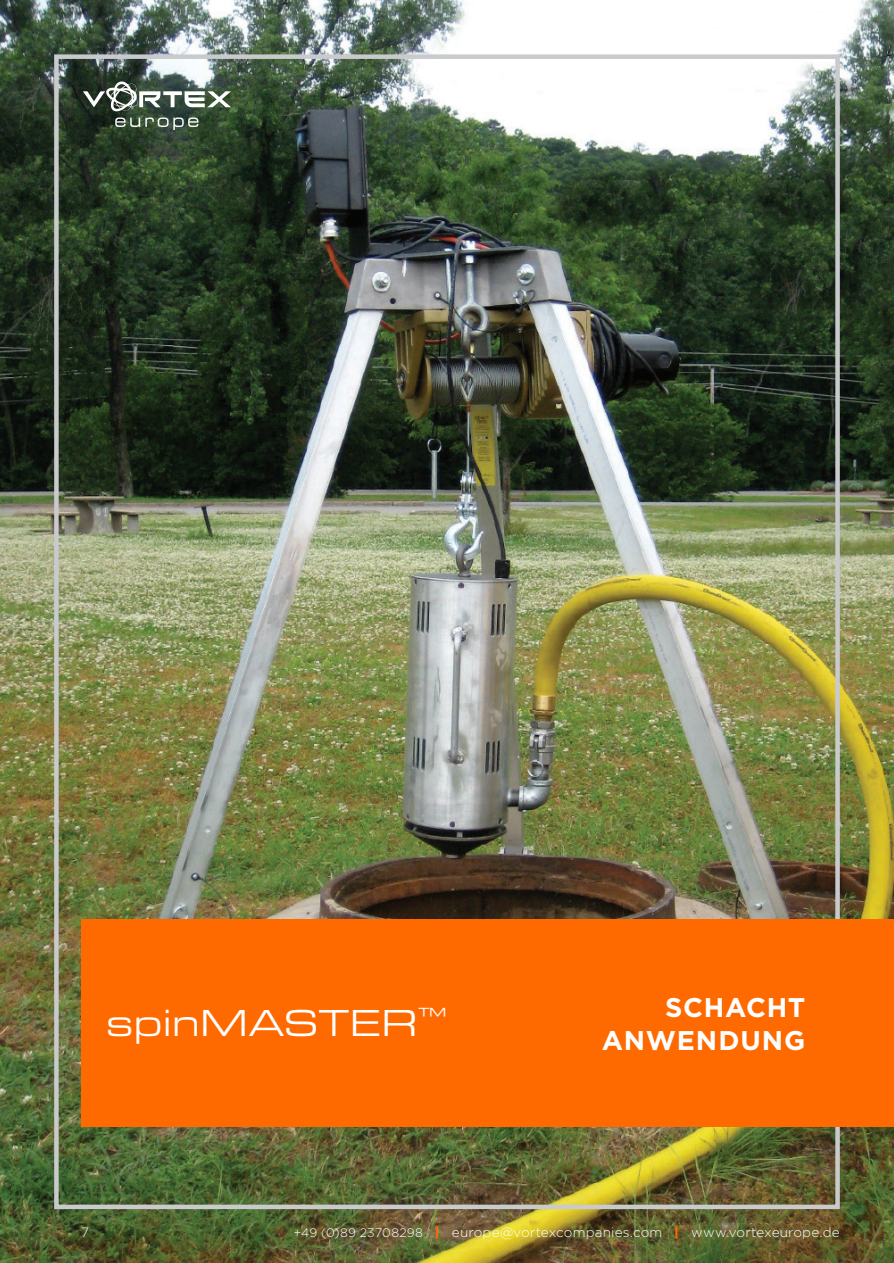
<style>
.page{position:relative;width:894px;height:1263px;background:#fff}
.page>*{position:absolute;margin:0;border:0;box-sizing:border-box;transform-origin:0 0}
.Project_Orange_Headline{font:39px "Eurostile Ext";letter-spacing:-.005em;color:#fff}
.Copy{font:700 27px "Gotham";letter-spacing:.025em;color:#fff}
.Project_Orange_Headline-2{font:22.8px "Eurostile Ext";color:#fff}
.t1{font:300 13.5px "Gotham";letter-spacing:.015em;color:#fff}
.s1{font-size:12.3px}
.s2{font-weight:900;color:#ff6a00}
</style>
<div class="page">
<img style="left:0;top:0;width:893px;height:1263px">
<img style="left:52px;top:52px;width:789px;height:1159px">
<svg style="left:115px;top:118px;width:83px;height:12px"></svg>
<svg style="left:83px;top:82px;width:148px;height:29px"></svg>
<div style="left:81px;top:919px;width:812px;height:207px;background:#ff6a00"></div>
<p class="Project_Orange_Headline-2" style="left:418px;top:999px;width:29px">™</p>
<p class="Project_Orange_Headline" style="left:106px;top:995px;width:314px">spinMASTER</p>
<p class="Copy" style="left:665px;top:990px;width:141px">SCHACHT</p>
<p class="Copy" style="left:601px;top:1022px;width:205px">ANWENDUNG</p>
<p class="t1" style="left:81px;top:1225px;width:9px">7</p>
<p class="t1" style="left:293px;top:1225px;width:547px"><span class="s1">+49 (0)89 23708298</span> <span class="s2">|</span> europe@vortexcompanies.com <span class="s2">|</span> www.vortexeurope.de</p>
</div>
